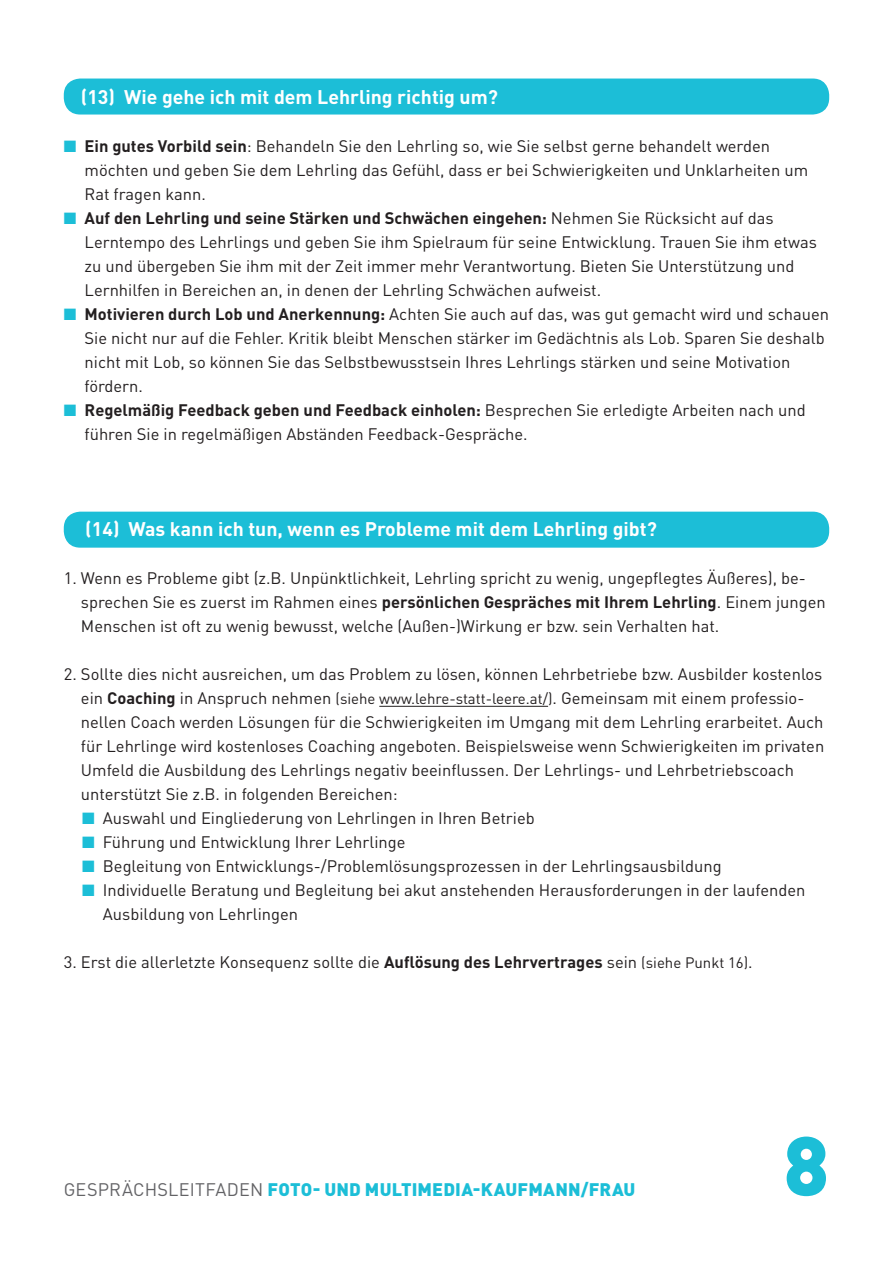
<style>
.page{position:relative;width:893px;height:1263px;background:#fff}
.page>*{position:absolute;margin:0;border:0;box-sizing:border-box;transform-origin:0 0}
.t1{font:900 82.35px "DIN Pro";color:#1cbed7}
.t2{font:700 19.5px "DIN Pro";color:#fff}
.t3{font:900 18px "DIN Pro";letter-spacing:.01em;color:#1cbed7}
.t4{font:16.5px/24px "DIN Pro";color:#231f20}
.s1{color:#1cbed7}
.s2{font-weight:700}
.s3{font-size:15px}
.s4{font-weight:400;color:#636366}
</style>
<div class="page">
<div style="left:64px;top:79px;width:765px;height:36px;background:#1cbed7;border-radius:16px"></div>
<div style="left:64px;top:512px;width:765px;height:36px;background:#1cbed7;border-radius:16px"></div>
<hr style="left:379px;top:706px;width:169px;height:1px;background:#231f20">
<p class="t2" style="left:81px;top:84px;width:419px">(13) Wie gehe ich mit dem Lehrling richtig um?</p>
<p class="t4" style="left:85px;top:134px;width:725px;text-indent:-21px"><span class="s1">■</span> <span class="s2">Ein gutes Vorbild sein</span>: Behandeln Sie den Lehrling so, wie Sie selbst gerne behandelt werden möchten und geben Sie dem Lehrling das Gefühl, dass er bei Schwierigkeiten und Unklarheiten um<br>Rat fragen kann.</p>
<p class="t4" style="left:85px;top:206px;width:734px;text-indent:-21px"><span class="s1">■</span> <span class="s2">Auf den Lehrling und seine Stärken und Schwächen eingehen:</span> N ehmen Sie Rücksicht auf das Lerntempo des Lehrlings und geben Sie ihm Spielraum für seine Entwicklung. Trauen Sie ihm etwas zu und übergeben Sie ihm mit der Zeit immer mehr Verantwortung. Bieten Sie Unterstützung und Lernhilfen in Bereichen an, in denen der Lehrling Schwächen aufweist.</p>
<p class="t4" style="left:85px;top:302px;width:746px;text-indent:-21px"><span class="s1">■</span> <span class="s2">Motivieren durch Lob und Anerkennung:</span> Achten Sie auch auf das, was gut gemacht wird und schauen Sie nicht nur auf die Fehler. Kritik bleibt Menschen stärker im Gedächtnis als Lob. Sparen Sie deshalb nicht mit Lob, so können Sie das Selbstbewusstsein I hres Lehrlings stärken und seine Motivation fördern.</p>
<p class="t4" style="left:85px;top:398px;width:723px;text-indent:-21px"><span class="s1">■</span> <span class="s2">Regelmäßig Feedback geben und Feedback einholen:</span> Besprechen Sie erledigte Arbeiten nach und führen Sie in regelmäßigen Abständen Feedback-Gespräche.</p>
<p class="t2" style="left:85px;top:516px;width:573px">(14) Was kann ich tun, wenn es Probleme mit dem Lehrling gibt?</p>
<p class="t4" style="left:81px;top:566px;width:746px;text-indent:-17px">1. Wenn es Probleme gibt (z.B. Unpünktlichkeit, Lehrling spricht zu wenig, ungepflegtes Äußeres), be&shy;sprechen Sie es zuerst im Rahmen eines <span class="s2">persönlichen Gespräches mit Ihrem Lehrling</span>. Einem jungen<br>Menschen ist oft zu wenig bewusst, welche (Außen-)Wirkung er bzw. sein Verhalten hat.</p>
<p class="t4" style="left:81px;top:662px;width:745px;text-indent:-17px">2. Sollte dies nicht ausreichen, um das Problem zu lösen, können Lehrbetriebe bzw. Ausbilder kostenlos ein <span class="s2">Coaching</span> in Anspruch nehmen <span class="s3">(siehe www.lehre-statt-leere.at/)</span>. Gemeinsam mit einem professio&shy;nellen Coach werden Lösungen für die Schwierigkeiten im Umgang mit dem Lehrling erarbeitet. Auch für Lehrlinge wird kostenloses Coaching angeboten. Beispielsweise wenn Schwierigkeiten im privaten Umfeld die Ausbildung des Lehrlings negativ beeinflussen. Der Lehrlings- und Lehrbetriebscoach unterstützt Sie z.B. in folgenden Bereichen:</p>
<p class="t4" style="left:82px;top:806px;width:454px"><span class="s1">■</span> Auswahl und Eingliederung von Lehrlingen in I hren Betrieb</p>
<p class="t4" style="left:82px;top:830px;width:325px"><span class="s1">■</span> Führung und Entwicklung I hrer Lehrlinge</p>
<p class="t4" style="left:82px;top:854px;width:641px"><span class="s1">■</span> Begleitung von Entwicklungs-/Problemlösungsprozessen in der Lehrlingsausbildung</p>
<p class="t4" style="left:103px;top:878px;width:704px;text-indent:-21px"><span class="s1">■</span> I ndividuelle Beratung und Begleitung bei akut anstehenden Herausforderungen in der laufenden<br>Ausbildung von Lehrlingen</p>
<p class="t4" style="left:64px;top:950px;width:690px">3. Erst die allerletzte Konsequenz sollte die <span class="s2">Auflösung des Lehrvertrages</span> sein <span class="s3">(siehe Punkt 16)</span>.</p>
<p class="t3" style="left:64px;top:1177px;width:573px"><span class="s4">Gesprächsleitfaden</span> FOTO- UND MULTIMEDIA-KAUFMANN/FRAU</p>
<h1 class="t1" style="left:783px;top:1110px;width:47px">8</h1>
</div>
